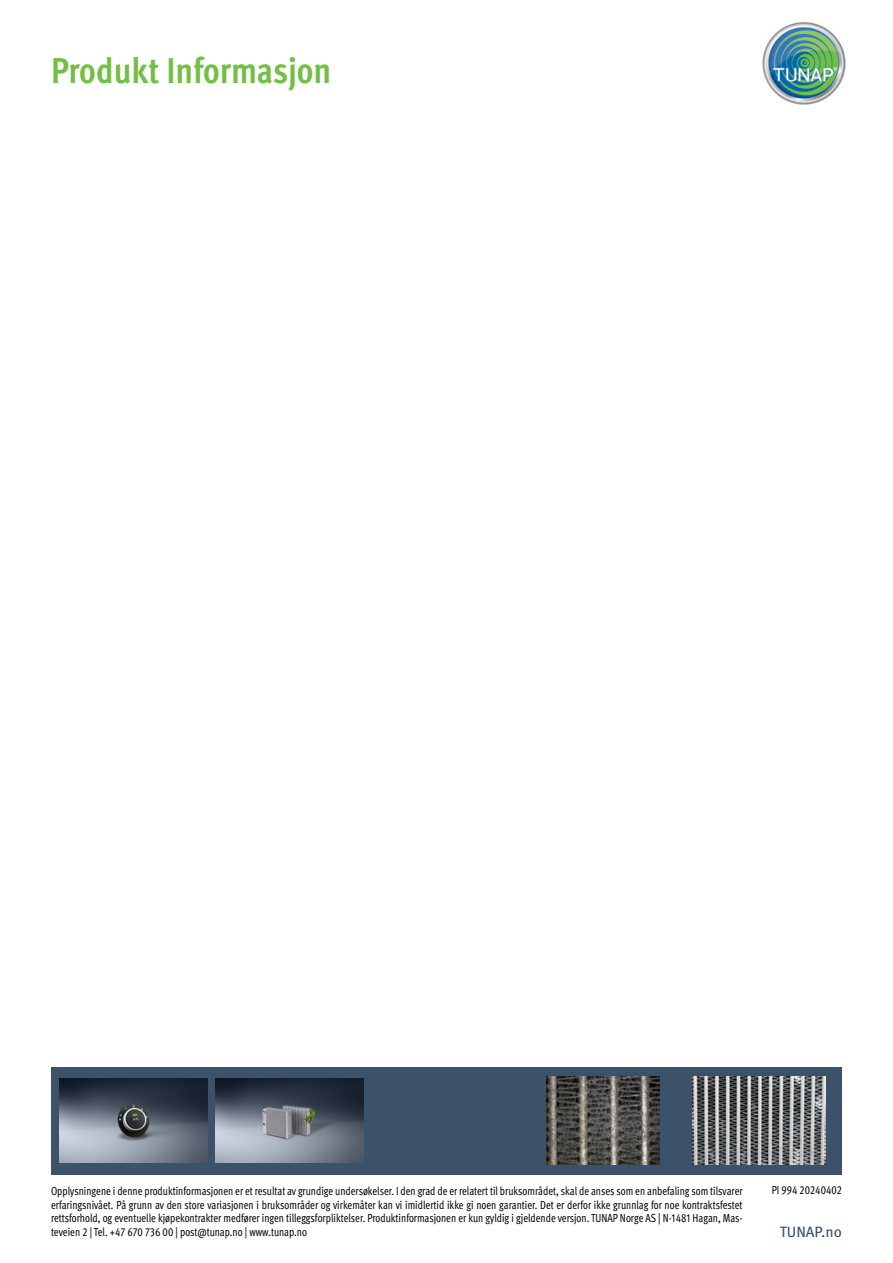
<style>
.page{position:relative;width:893px;height:1263px;background:#fff}
.page>*{position:absolute;margin:0;border:0;box-sizing:border-box;transform-origin:0 0}
.t1{font:700 condensed 36px "Meta Pro";letter-spacing:-.005em;color:#72bf44}
.t2{font:15px "Meta Pro";color:#3b526a}
.t3{font:condensed 11.7px/13.5px "Meta Pro";color:#000;text-align:justify;scale:.92 1}
</style>
<div class="page">
<img style="left:762px;top:21px;width:84px;height:84px">
<div style="left:51px;top:1068px;width:790px;height:107px;background:#3b526a"></div>
<img style="left:59px;top:1079px;width:148px;height:83px">
<img style="left:216px;top:1079px;width:148px;height:83px">
<img style="left:546px;top:1076px;width:113px;height:89px">
<img style="left:693px;top:1076px;width:132px;height:89px">
<h1 class="t1" style="left:51px;top:43px;width:282px">Produkt Informasjon</h1>
<p class="t3" style="left:51px;top:1184px;width:753px">Opplysningene i denne produktinformasjonen er et resultat av grundige undersøkelser. I den grad de er relatert til bruksområdet, skal de anses som en anbefaling som tilsvarer erfaringsnivået. På grunn av den store variasjonen i bruksområder og virkemåter kan vi imidlertid ikke gi noen garantier. Det er derfor ikke grunnlag for noe kontraktsfestet rettsforhold, og eventuelle kjøpekontrakter medfører ingen tilleggsforpliktelser. Produktinformasjonen er kun gyldig i gjeldende versjon. TUNAP Norge AS | N-1481 Hagan, Mas&shy;teveien 2 | Tel. +47 670 736 00 | post@tunap.no | www.tunap.no</p>
<p class="t3" style="left:772px;top:1182px;width:78px">PI 994 20240402</p>
<p class="t2" style="left:780px;top:1220px;width:64px">TUNAP.no</p>
</div>
